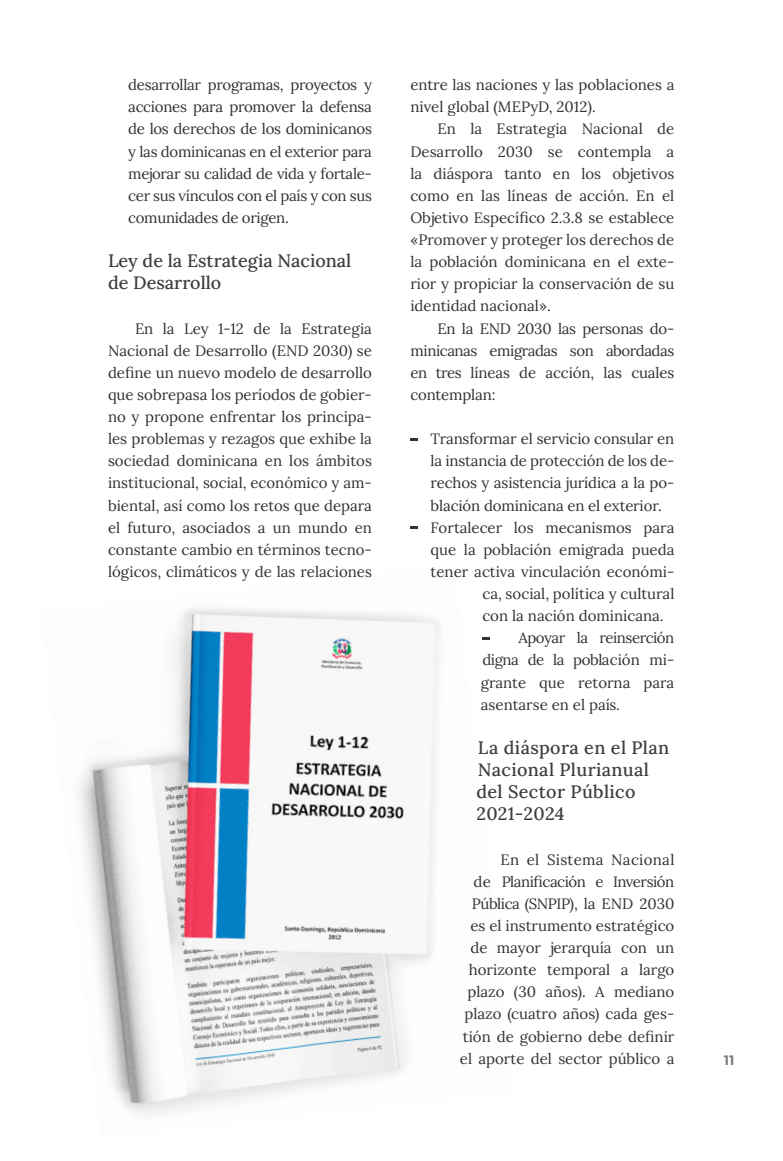
<style>
.page{position:relative;width:783px;height:1161px;background:#fff}
.page>*{position:absolute;margin:0;border:0;box-sizing:border-box;transform-origin:0 0}
.Titulillos_cuerpos_2{font:500 18px/22.2px "Lora";letter-spacing:.02em;color:#3e3e3f}
.Titulillos_cuerpos_2-2{font:500 18px/22.2px "Lora";color:#3e3e3f}
.Cuerpo{font:15px/22.2px "Lora";color:#333233;text-align:justify}
.Bullets{font:15px/22.2px "Lora";color:#333233;text-align:justify}
.t1{font:700 13.5px "Montserrat";color:#7a7d7d}
</style>
<div class="page">
<img style="left:79px;top:608px;width:411px;height:507px">
<svg style="left:410px;top:438px;width:8px;height:2px"></svg>
<svg style="left:410px;top:527px;width:8px;height:2px"></svg>
<svg style="left:482px;top:637px;width:8px;height:2px"></svg>
<p class="Bullets" style="left:128px;top:73px;width:245px">desarrollar programas, proyectos y acciones para promover la defensa de los derechos de los dominicanos y las dominicanas en el exterior para mejorar su calidad de vida y fortale&shy;cer sus vínculos con el país y con sus comunidades de origen.</p>
<p class="Titulillos_cuerpos_2-2" style="left:108px;top:249px;width:245px">Ley de la Estrategia Nacional de Desarrollo</p>
<p class="Cuerpo" style="left:108px;top:316px;width:266px;text-indent:27px">En la Ley 1-12 de la Estrategia Nacional de Desarrollo (END 2030) se define un nuevo modelo de desarrollo que sobrepasa los períodos de gobier&shy;no y propone enfrentar los principa&shy;les problemas y rezagos que exhibe la sociedad dominicana en los ámbitos institucional, social, económico y am&shy;biental, así como los retos que depara el futuro, asociados a un mundo en constante cambio en términos tecno&shy;lógicos, climáticos y de las relaciones</p>
<p class="Cuerpo" style="left:410px;top:73px;width:266px">entre las naciones y las poblaciones a nivel global (MEPyD, 2012).</p>
<p class="Cuerpo" style="left:410px;top:117px;width:266px;text-indent:27px">En la Estrategia Nacional de Desarrollo 2030 se contempla a la diáspora tanto en los objetivos como en las líneas de acción. En el Objetivo Específico 2.3.8 se establece «Promover y proteger los derechos de la población dominicana en el exte&shy;rior y propiciar la conservación de su identidad nacional».</p>
<p class="Cuerpo" style="left:410px;top:316px;width:266px;text-indent:27px">En la END 2030 las personas do&shy;minicanas emigradas son abordadas en tres líneas de acción, las cuales contemplan:</p>
<p class="Bullets" style="left:431px;top:427px;width:245px">Transformar el servicio consular en la instancia de protección de los de&shy;rechos y asistencia jurídica a la po&shy;blación dominicana en el exterior.</p>
<p class="Bullets" style="left:431px;top:515px;width:245px">Fortalecer los mecanismos para</p>
<p class="Bullets" style="left:431px;top:537px;width:245px">que la población emigrada pueda</p>
<p class="Bullets" style="left:431px;top:560px;width:245px">tener activa vinculación económi-</p>
<p class="Bullets" style="left:482px;top:582px;width:194px">ca, social, política y cultural</p>
<p class="Bullets" style="left:482px;top:604px;width:183px">con la nación dominicana.</p>
<p class="Bullets" style="left:481px;top:626px;width:195px;text-indent:37px">Apoyar la reinserción digna de la población mi&shy;grante que retorna para asentarse en el país.</p>
<p class="Titulillos_cuerpos_2" style="left:476px;top:735px;width:194px">La diáspora en el Plan<br>Nacional Plurianual del Sector Público<br>2021-2024</p>
<p class="Cuerpo" style="left:460px;top:847px;width:216px;text-align:right">En el Sistema Nacional<br>de Planificación e Inversión<br>Pública (SNPIP), la END 2030 es el instrumento estratégico de mayor jerarquía con un horizonte temporal a largo plazo (30 años). A mediano plazo (cuatro años) cada ges&shy;tión de gobierno debe definir el aporte del sector público a</p>
<p class="t1" style="left:724px;top:1051px;width:12px">11</p>
</div>
